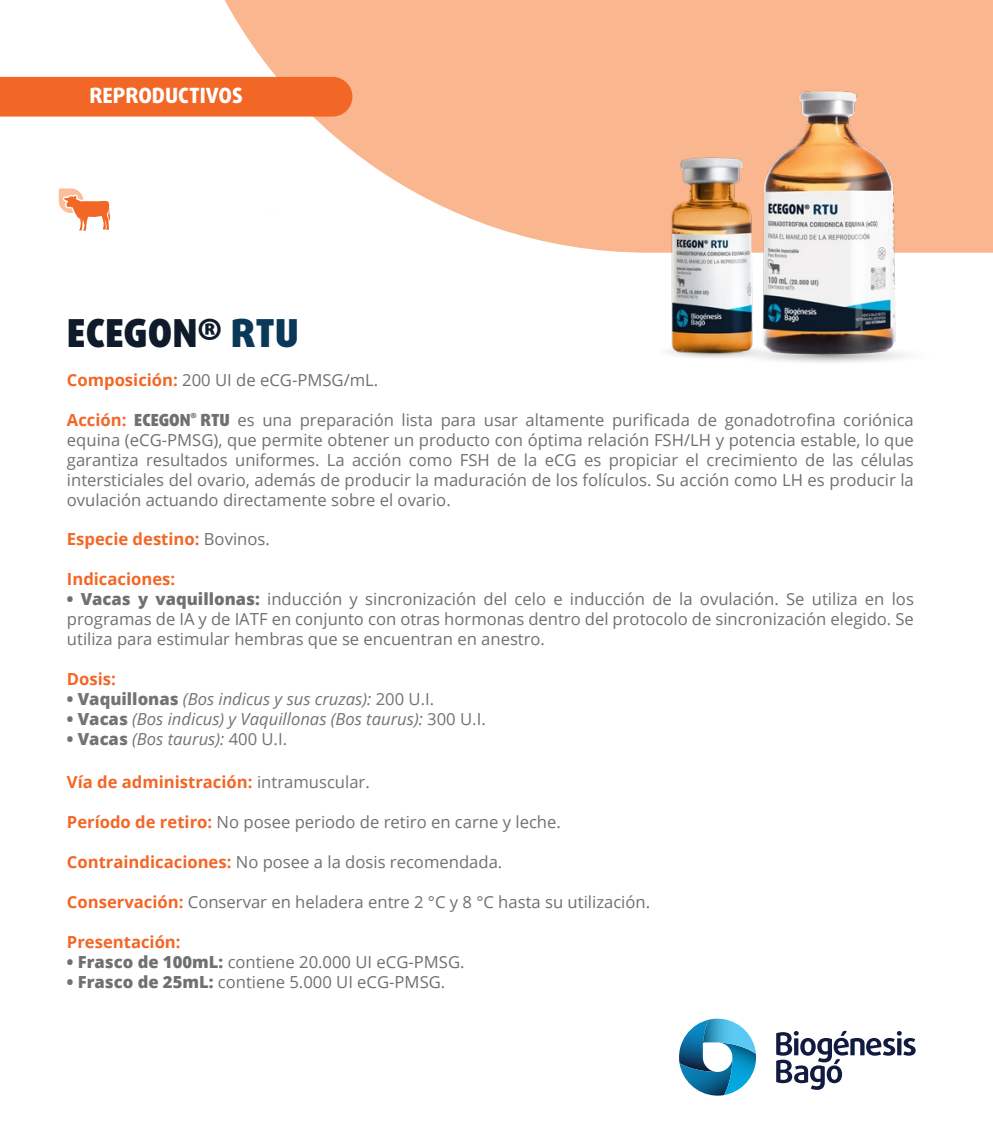
<style>
.page{position:relative;width:993px;height:1141px;background:#fff}
.page>*{position:absolute;margin:0;border:0;box-sizing:border-box;transform-origin:0 0}
.t1{font:900 38.5px "Daxline Pro";color:#0f1b2a}
.t2{font:800 21px "Daxline Pro";color:#fff}
.t3{font:16.62px/19.9px "Open Sans";color:#6f7072;text-align:justify}
.t4{font:italic 16.62px "Open Sans";color:#747373}
.t5{font:700 16.62px "Open Sans";color:#f26726}
.s1{color:#0a3858}
.s2{font-weight:700;color:#f26726}
.s3{font-family:"Daxline Pro";font-weight:900}
.s4{font-weight:400;color:#6f7072}
.s5{font-weight:800}
.s6{font-weight:800;font-style:normal}
.s7{font-style:normal}
.s8{font-weight:400;color:#747373}
</style>
<div class="page">
<svg style="left:192px;top:0;width:800px;height:253px;fill:#fab68e"></svg>
<div style="left:0;top:77px;width:352px;height:40px;background:#f26726"></div>
<svg style="left:59px;top:188px;width:51px;height:43px"></svg>
<svg style="left:679px;top:1019px;width:76px;height:77px"></svg>
<svg style="left:776px;top:1031px;width:139px;height:59px"></svg>
<img style="left:649px;top:77px;width:257px;height:286px">
<p class="t2" style="left:89px;top:82px;width:155px">REPRODUCTIVOS</p>
<h1 class="t1" style="left:67px;top:308px;width:234px">ECEGON® <span class="s1">RTU</span></h1>
<p class="t3" style="left:67px;top:369px;width:313px"><span class="s2">Composición:</span> 200 UI de eCG-PMSG/mL.</p>
<p class="t3" style="left:67px;top:409px;width:848px"><span class="s2">Acción:</span> <span class="s3">ECEGON</span><sup>®</sup> <span class="s3">RTU</span> es una preparación lista para usar altamente purificada de gonadotrofina coriónica equina (eCG-PMSG), que permite obtener un producto con óptima relación FSH/LH y potencia estable, lo que garantiza resultados uniformes. La acción como FSH de la eCG es propiciar el crecimiento de las células intersticiales del ovario, además de producir la maduración de los folículos. Su acción como LH es producir la ovulación actuando directamente sobre el ovario.</p>
<p class="t5" style="left:67px;top:528px;width:204px">Especie destino: <span class="s4">Bovinos.</span></p>
<p class="t5" style="left:67px;top:568px;width:110px">Indicaciones:</p>
<p class="t3" style="left:67px;top:589px;width:848px"><span class="s5">• Vacas y vaquillonas:</span> inducción y sincronización del celo e inducción de la ovulación. Se utiliza en los programas de IA y de IATF en conjunto con otras hormonas dentro del protocolo de sincronización elegido. Se utiliza para estimular hembras que se encuentran en anestro.</p>
<p class="t5" style="left:67px;top:667px;width:50px">Dosis:</p>
<p class="t4" style="left:67px;top:688px;width:368px"><span class="s6">• Vaquillonas</span> (Bos indicus y sus cruzas): <span class="s7">200 U.I.</span></p>
<p class="t4" style="left:67px;top:708px;width:420px"><span class="s6">• Vacas</span> (Bos indicus) y Vaquillonas (Bos taurus): <span class="s7">300 U.I.</span></p>
<p class="t4" style="left:67px;top:728px;width:222px"><span class="s6">• Vacas</span> (Bos taurus): <span class="s7">400 U.I.</span></p>
<p class="t5" style="left:67px;top:771px;width:304px">Vía de administración: <span class="s8">intramuscular.</span></p>
<p class="t3" style="left:67px;top:812px;width:495px"><span class="s2">Período de retiro:</span> No posee periodo de retiro en carne y leche.</p>
<p class="t3" style="left:67px;top:852px;width:437px"><span class="s2">Contraindicaciones:</span> No posee a la dosis recomendada.</p>
<p class="t3" style="left:67px;top:892px;width:584px"><span class="s2">Conservación:</span> Conservar en heladera entre 2 °C y 8 °C hasta su utilización.</p>
<p class="t5" style="left:67px;top:930px;width:115px">Presentación:</p>
<p class="t3" style="left:67px;top:951px;width:399px"><span class="s5">• Frasco de 100mL:</span> contiene 20.000 UI eCG-PMSG.</p>
<p class="t3" style="left:67px;top:971px;width:380px"><span class="s5">• Frasco de 25mL:</span> contiene 5.000 UI eCG-PMSG.</p>
</div>
